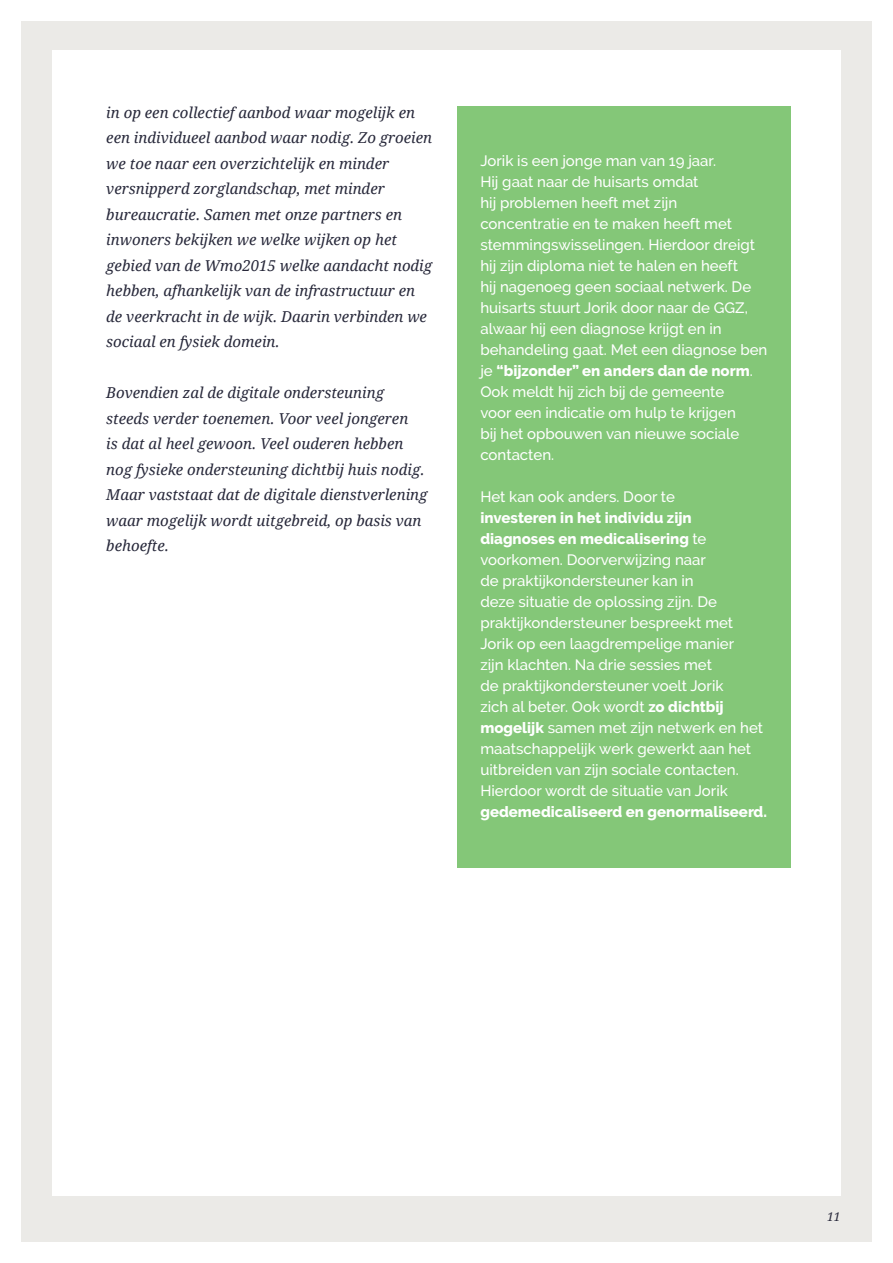
<style>
.page{position:relative;width:893px;height:1263px;background:#fff}
.page>*{position:absolute;margin:0;border:0;box-sizing:border-box;transform-origin:0 0}
.t1{font:500 15px/21px "Raleway";color:#fff}
.t2{font:italic 15px/25.5px "Droid Serif";color:#27283a}
.t3{font:800 15px "Raleway";color:#fff}
.t4{font:italic 12px "Droid Serif";color:#27283a}
.s1{font-weight:800}
</style>
<div class="page">
<div style="left:21px;top:21px;width:851px;height:1221px;background:#ebeae7"></div>
<div style="left:52px;top:50px;width:788px;height:1146px;background:#fff"></div>
<div style="left:458px;top:106px;width:333px;height:762px;background:#84c778"></div>
<p class="t2" style="left:106px;top:99px;width:327px">in op een collectief aanbod waar mogelijk en een individueel aanbod waar nodig. Zo groeien we toe naar een overzichtelijk en minder versnipperd zorglandschap, met minder bureaucratie. Samen met onze partners en inwoners bekijken we welke wijken op het gebied van de Wmo2015 welke aandacht nodig hebben, afhankelijk van de infrastructuur en de veerkracht in de wijk. Daarin verbinden we sociaal en fysiek domein.</p>
<p class="t2" style="left:106px;top:380px;width:323px">Bovendien zal de digitale ondersteuning steeds verder toenemen. Voor veel jongeren<br>is dat al heel gewoon. Veel ouderen hebben nog fysieke ondersteuning dichtbij huis nodig.<br>Maar vaststaat dat de digitale dienstverlening waar mogelijk wordt uitgebreid, op basis van behoefte.</p>
<p class="t1" style="left:480px;top:151px;width:289px">Jorik is een jonge man van 19 jaar.<br>Hij gaat naar de huisarts omdat<br>hij problemen heeft met zijn concentratie en te maken heeft met stemmingswisselingen. Hierdoor dreigt hij zijn diploma niet te halen en heeft<br>hij nagenoeg geen sociaal netwerk. De huisarts stuurt Jorik door naar de GGZ, alwaar hij een diagnose krijgt en in behandeling gaat. Met een diagnose ben je <span class="s1">“bijzonder” en anders dan de norm</span>.<br>Ook meldt hij zich bij de gemeente<br>voor een indicatie om hulp te krijgen<br>bij het opbouwen van nieuwe sociale contacten.</p>
<p class="t1" style="left:480px;top:487px;width:196px">Het kan ook anders. Door te</p>
<p class="t1" style="left:480px;top:508px;width:284px"><span class="s1">investeren in het individu zijn diagnoses en medicalisering</span> te voorkomen. Doorverwijzing naar<br>de praktijkondersteuner kan in<br>deze situatie de oplossing zijn. De praktijkondersteuner bespreekt met Jorik op een laagdrempelige manier<br>zijn klachten. Na drie sessies met<br>de praktijkondersteuner voelt Jorik<br>zich al beter. Ook wordt <span class="s1">zo dichtbij mogelijk</span> samen met zijn netwerk en het maatschappelijk werk gewerkt aan het uitbreiden van zijn sociale contacten.<br>Hierdoor wordt de situatie van Jorik</p>
<p class="t3" style="left:480px;top:803px;width:288px">gedemedicaliseerd en genormaliseerd.</p>
<p class="t4" style="left:827px;top:1208px;width:15px">11</p>
</div>
